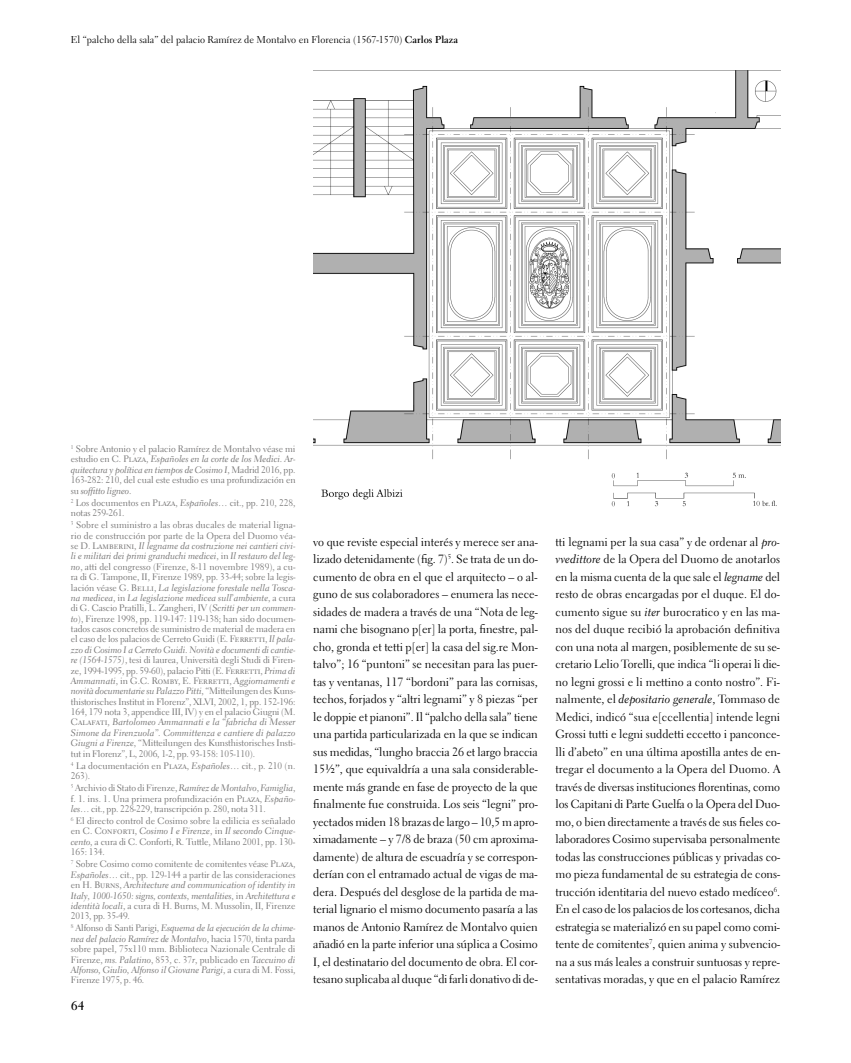
<style>
.page{position:relative;width:851px;height:1063px;background:#fff}
.page>*{position:absolute;margin:0;border:0;box-sizing:border-box;transform-origin:0 0}
.t1{font:700 12.5px "Electra LT Std";color:#000}
.t2{font:11.88px/17.5px "Electra LT Std";letter-spacing:-.01em;color:#000;text-align:justify}
.t3{font:10px "Electra LT Std";color:#000}
.t4{font:9.38px/10.4px "Electra LT Std";letter-spacing:-.005em;color:#706f6f}
.t5{font:9.38px/10.4px "Electra LT Std Cursive";letter-spacing:-.005em;color:#706f6f}
.s1{font-weight:700}
.s2{font-family:"Electra LT Std"}
.s3{font-family:"Electra LT Std Cursive"}
</style>
<div class="page">
<img style="left:313px;top:71px;width:467px;height:436px">
<p class="t3" style="left:71px;top:33px;width:388px">El “palcho della sala” del palacio Ramírez de Montalvo en Florencia (1567-1570) <span class="s1">Carlos Plaza</span></p>
<p class="t4" style="left:71px;top:444px;width:226px"><sup>1</sup> Sobre Antonio y el palacio Ramírez de Montalvo véase mi</p>
<p class="t5" style="left:71px;top:454px;width:226px"><span class="s2">estudio en C. Plaza,</span> Españoles en la corte de los Medici. Ar&shy;quitectura y política en tiempos de Cosimo I<span class="s2">, Madrid 2016, pp.</span></p>
<p class="t4" style="left:71px;top:475px;width:226px">163-282: 210, del cual este estudio es una profundización en</p>
<p class="t5" style="left:71px;top:485px;width:62px"><span class="s2">su</span> soffitto ligneo<span class="s2">.</span></p>
<p class="t4" style="left:71px;top:497px;width:226px"><sup>2</sup> Los documentos en Plaza, <span class="s3">Españoles</span>… cit., pp. 210, 228, notas 259-261.</p>
<p class="t4" style="left:71px;top:520px;width:226px"><sup>3</sup> Sobre el suministro a las obras ducales de material ligna&shy;rio de construcción por parte de la Opera del Duomo véa-</p>
<p class="t5" style="left:71px;top:541px;width:226px"><span class="s2">se D. Lamberini,</span> Il legname da costruzione nei cantieri civi&shy;li e militari dei primi granduchi medicei<span class="s2">, in</span> Il restauro del leg-</p>
<p class="t4" style="left:71px;top:561px;width:226px"><span class="s3">no</span>, atti del congresso (Firenze, 8-11 novembre 1989), a cu&shy;ra di G. Tampone, II, Firenze 1989, pp. 33-44; sobre la legis-</p>
<p class="t5" style="left:71px;top:582px;width:226px"><span class="s2">lación véase G. Belli,</span> La legislazione forestale nella Tosca&shy;na medicea<span class="s2">, in</span> La legislazione medicea sull’ambiente<span class="s2">, a cura</span></p>
<p class="t4" style="left:71px;top:603px;width:226px;text-align:justify">di G. Cascio Pratilli, L. Zangheri, IV (<span class="s3">Scritti per un commen&shy;to</span>), Firenze 1998, pp. 119-147: 119-138; han sido documen&shy;tados casos concretos de suministro de material de madera en el caso de los palacios de Cerreto Guidi (E. Ferretti, <span class="s3">Il pala-</span></p>
<p class="t5" style="left:71px;top:644px;width:226px">zzo di Cosimo I a Cerreto Guidi. Novità e documenti di cantie-</p>
<p class="t4" style="left:71px;top:655px;width:226px;text-align:justify"><span class="s3">re (1564-1575)</span>, tesi di laurea, Università degli Studi di Firen&shy;ze, 1994-1995, pp. 59-60), palacio Pitti (E. Ferretti, <span class="s3">Prima di Ammannati</span>, in G.C. Romby, E. Ferretti, <span class="s3">Aggiornamenti e</span></p>
<p class="t5" style="left:71px;top:686px;width:226px">novità documentarie su Palazzo Pitti<span class="s2">, “Mitteilungen des Kuns-</span></p>
<p class="t4" style="left:71px;top:696px;width:226px">thistorisches Institut in Florenz”, XLVI, 2002, 1, pp. 152-196:<br>164, 179 nota 3, appendice III, IV) y en el palacio Giugni (M.</p>
<p class="t5" style="left:71px;top:717px;width:226px"><span class="s2">Calafati,</span> Bartolomeo Ammannati e la “fabricha di Messer<br>Simone da Firenzuola”. Committenza e cantiere di palazzo</p>
<p class="t4" style="left:71px;top:738px;width:226px"><span class="s3">Giugni a Firenze</span>, “Mitteilungen des Kunsthistorisches Insti&shy;tut in Florenz”, L, 2006, 1-2, pp. 93-158: 105-110).</p>
<p class="t4" style="left:71px;top:760px;width:226px"><sup>4</sup> La documentación en Plaza, <span class="s3">Españoles</span>… cit., p. 210 (n.<br>263).</p>
<p class="t4" style="left:71px;top:783px;width:226px;text-align:justify"><sup>5</sup> Archivio di Stato di Firenze, <span class="s3">Ramírez de Montalvo</span>, <span class="s3">Famiglia</span>, f. 1. ins. 1. Una primera profundización en Plaza, <span class="s3">Españo&shy;les</span>… cit., pp. 228-229, transcripción p. 280, nota 311.</p>
<p class="t4" style="left:71px;top:816px;width:226px"><sup>6</sup> El directo control de Cosimo sobre la edilicia es señalado</p>
<p class="t5" style="left:71px;top:826px;width:226px"><span class="s2">en C. Conforti,</span> Cosimo I e Firenze<span class="s2">, in</span> Il secondo Cinque-</p>
<p class="t4" style="left:71px;top:836px;width:226px"><span class="s3">cento</span>, a cura di C. Conforti, R. Tuttle, Milano 2001, pp. 130-<br>165: 134.</p>
<p class="t4" style="left:71px;top:859px;width:226px"><sup>7</sup> Sobre Cosimo como comitente de comitentes véase Plaza,<br><span class="s3">Españoles</span>… cit., pp. 129-144 a partir de las consideraciones</p>
<p class="t5" style="left:71px;top:880px;width:226px"><span class="s2">en H. Burns,</span> Architecture and communication of identity in<br>Italy, 1000-1650: signs, contexts, mentalities<span class="s2">, in</span> Architettura e</p>
<p class="t4" style="left:71px;top:901px;width:226px"><span class="s3">identità locali</span>, a cura di H. Burns, M. Mussolin, II, Firenze<br>2013, pp. 35-49.</p>
<p class="t5" style="left:71px;top:923px;width:226px"><sup>8</sup> <span class="s2">Alfonso di Santi Parigi,</span> Esquema de la ejecución de la chime&shy;nea del palacio Ramírez de Montalvo<span class="s2">, hacia 1570, tinta parda</span></p>
<p class="t4" style="left:71px;top:944px;width:226px">sobre papel, 75x110 mm. Biblioteca Nazionale Centrale di<br>Firenze, <span class="s3">ms. Palatino</span>, 853, c. 37<span class="s3">r</span>, publicado en <span class="s3">Taccuino di</span></p>
<p class="t5" style="left:71px;top:965px;width:226px">Alfonso, Giulio, Alfonso il Giovane Parigi<span class="s2">, a cura di M. Fossi,</span></p>
<p class="t4" style="left:71px;top:975px;width:75px">Firenze 1975, p. 46.</p>
<p class="t1" style="left:71px;top:998px;width:14px">64</p>
<p class="t2" style="left:313px;top:533px;width:226px">vo que reviste especial interés y merece ser ana&shy;lizado detenidamente (fig. 7)<sup>5</sup>. Se trata de un do&shy;cumento de obra en el que el arquitecto – o al&shy;guno de sus colaboradores – enumera las nece&shy;sidades de madera a través de una “Nota de leg&shy;nami che bisognano p[er] la porta, finestre, pal&shy;cho, gronda et tetti p[er] la casa del sig.re Mon&shy;talvo”; 16 “puntoni” se necesitan para las puer&shy;tas y ventanas, 117 “bordoni” para las cornisas, techos, forjados y “altri legnami” y 8 piezas “per le doppie et pianoni”. Il “palcho della sala” tiene una partida particularizada en la que se indican sus medidas, “lungho braccia 26 et largo braccia 15½”, que equivaldría a una sala considerable&shy;mente más grande en fase de proyecto de la que finalmente fue construida. Los seis “legni” pro&shy;yectados miden 18 brazas de largo – 10,5 m apro&shy;ximadamente – y 7/8 de braza (50 cm aproxima&shy;damente) de altura de escuadría y se correspon&shy;derían con el entramado actual de vigas de ma&shy;dera. Después del desglose de la partida de ma&shy;terial lignario el mismo documento pasaría a las manos de Antonio Ramírez de Montalvo quien añadió en la parte inferior una súplica a Cosimo I, el destinatario del documento de obra. El cor&shy;tesano suplicaba al duque “di farli donativo di de-</p>
<p class="t2" style="left:555px;top:533px;width:226px">tti legnami per la sua casa” y de ordenar al <span class="s3">pro&shy;vvedittore</span> de la Opera del Duomo de anotarlos en la misma cuenta de la que sale el <span class="s3">legname</span> del resto de obras encargadas por el duque. El do&shy;cumento sigue su <span class="s3">iter</span> burocratico y en las ma&shy;nos del duque recibió la aprobación definitiva con una nota al margen, posiblemente de su se&shy;cretario Lelio Torelli, que indica “li operai li die&shy;no legni grossi e li mettino a conto nostro”. Fi&shy;nalmente, el <span class="s3">depositario generale</span>, Tommaso de Medici, indicó “sua e[ccellentia] intende legni Grossi tutti e legni suddetti eccetto i panconce&shy;lli d’abeto” en una última apostilla antes de en&shy;tregar el documento a la Opera del Duomo. A través de diversas instituciones florentinas, como los Capitani di Parte Guelfa o la Opera del Duo&shy;mo, o bien directamente a través de sus fieles co&shy;laboradores Cosimo supervisaba personalmente todas las construcciones públicas y privadas co&shy;mo pieza fundamental de su estrategia de cons&shy;trucción identitaria del nuevo estado medíceo<sup>6</sup>.<br>En el caso de los palacios de los cortesanos, dicha estrategia se materializó en su papel como comi&shy;tente de comitentes<sup>7</sup>, quien anima y subvencio&shy;na a sus más leales a construir suntuosas y repre&shy;sentativas moradas, y que en el palacio Ramírez</p>
</div>
